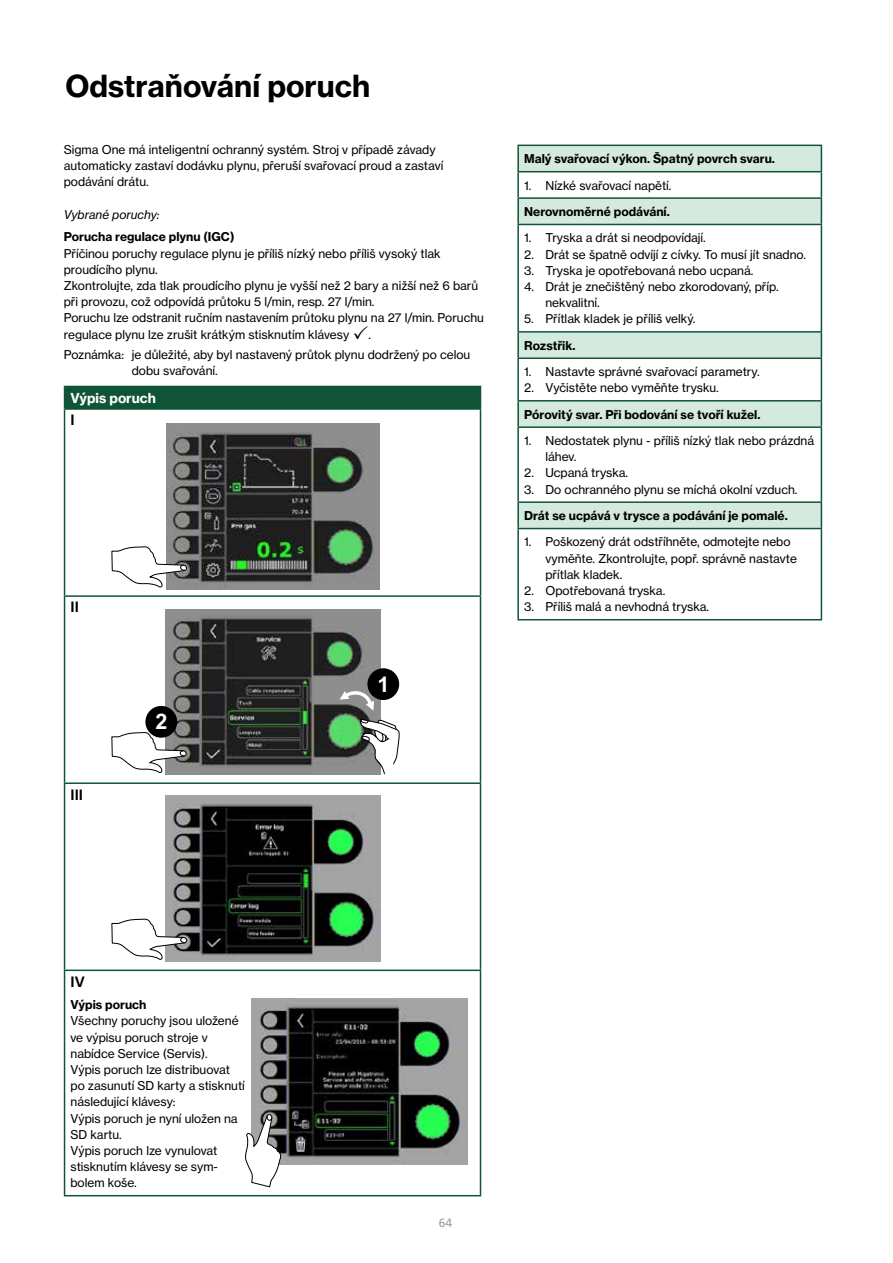
<style>
.page{position:relative;width:893px;height:1263px;background:#fff}
.page>*{position:absolute;margin:0;border:0;box-sizing:border-box;transform-origin:0 0}
.t1{font:30px "N Haas Grotesk TX Pro 75 Bd";color:#000}
.t2{font:700 21.45px "Arial";color:#fff}
.t3{font:700 15px "Frutiger LT Pro";color:#000}
.t4{font:13.5px "N Haas Grotesk TX Pro 75 Bd";color:#fff}
.t5{font:12px/16.2px "N Haas Grotesk TX Pro 55 Rg";color:#000}
.t6{font:12px "N Haas Grotesk TX Pro 75 Bd";color:#000}
.t7{font:12px "N Haas Grotesk TX Pro 56 It";color:#000}
.t8{font:12px "Frutiger LT Pro";color:#9d9d9c}
</style>
<div class="page">
<svg style="left:519px;top:146px;width:302px;height:382px"></svg>
<hr style="left:517px;top:145px;width:305px;height:1px;background:#105438">
<hr style="left:517px;top:146px;width:2px;height:25px;background:#105438">
<hr style="left:517px;top:171px;width:305px;height:1px;background:#105438">
<hr style="left:517px;top:172px;width:2px;height:25px;background:#105438">
<hr style="left:517px;top:197px;width:305px;height:2px;background:#105438">
<hr style="left:517px;top:199px;width:2px;height:25px;background:#105438">
<svg style="left:821px;top:146px;width:1px;height:78px"></svg>
<hr style="left:517px;top:224px;width:305px;height:1px;background:#105438">
<hr style="left:517px;top:225px;width:2px;height:106px;background:#105438">
<hr style="left:821px;top:225px;width:1px;height:106px;background:#105438">
<hr style="left:517px;top:331px;width:305px;height:2px;background:#105438">
<hr style="left:517px;top:333px;width:2px;height:24px;background:#105438">
<svg style="left:821px;top:333px;width:1px;height:24px"></svg>
<hr style="left:517px;top:357px;width:305px;height:2px;background:#105438">
<hr style="left:517px;top:359px;width:2px;height:41px;background:#105438">
<hr style="left:821px;top:359px;width:1px;height:41px;background:#105438">
<hr style="left:517px;top:400px;width:305px;height:2px;background:#105438">
<hr style="left:517px;top:402px;width:2px;height:24px;background:#105438">
<svg style="left:821px;top:402px;width:1px;height:24px"></svg>
<hr style="left:517px;top:426px;width:305px;height:2px;background:#105438">
<hr style="left:517px;top:428px;width:2px;height:73px;background:#105438">
<hr style="left:821px;top:428px;width:1px;height:73px;background:#105438">
<hr style="left:517px;top:501px;width:305px;height:2px;background:#105438">
<hr style="left:517px;top:503px;width:2px;height:25px;background:#105438">
<svg style="left:821px;top:503px;width:1px;height:25px"></svg>
<hr style="left:517px;top:528px;width:305px;height:1px;background:#105438">
<hr style="left:517px;top:529px;width:2px;height:90px;background:#105438">
<hr style="left:821px;top:529px;width:1px;height:90px;background:#105438">
<hr style="left:517px;top:619px;width:305px;height:1px;background:#105438">
<div style="left:65px;top:386px;width:415px;height:23px;background:#105438"></div>
<hr style="left:64px;top:386px;width:417px;height:1px;background:#105438">
<svg style="left:64px;top:387px;width:1px;height:21px"></svg>
<svg style="left:480px;top:387px;width:1px;height:21px"></svg>
<hr style="left:64px;top:408px;width:417px;height:2px;background:#105438">
<hr style="left:64px;top:410px;width:1px;height:185px;background:#105438">
<hr style="left:480px;top:410px;width:1px;height:185px;background:#105438">
<hr style="left:64px;top:595px;width:417px;height:2px;background:#105438">
<hr style="left:64px;top:597px;width:1px;height:185px;background:#105438">
<hr style="left:480px;top:597px;width:1px;height:185px;background:#105438">
<hr style="left:64px;top:782px;width:417px;height:2px;background:#105438">
<hr style="left:64px;top:784px;width:1px;height:185px;background:#105438">
<hr style="left:480px;top:784px;width:1px;height:185px;background:#105438">
<hr style="left:64px;top:969px;width:417px;height:2px;background:#105438">
<hr style="left:64px;top:971px;width:1px;height:224px;background:#105438">
<hr style="left:480px;top:971px;width:1px;height:224px;background:#105438">
<hr style="left:64px;top:1195px;width:417px;height:1px;background:#105438">
<img style="left:167px;top:423px;width:212px;height:166px">
<svg style="left:111px;top:546px;width:77px;height:42px"></svg>
<img style="left:166px;top:609px;width:214px;height:165px">
<svg style="left:359px;top:718px;width:41px;height:57px"></svg>
<svg style="left:111px;top:731px;width:76px;height:42px"></svg>
<div style="left:145px;top:706px;width:32px;height:32px;background:#000;border-radius:50%"></div>
<svg style="left:339px;top:691px;width:35px;height:20px"></svg>
<div style="left:367px;top:668px;width:32px;height:32px;background:#000;border-radius:50%"></div>
<img style="left:251px;top:999px;width:217px;height:165px">
<svg style="left:245px;top:1113px;width:37px;height:75px"></svg>
<img style="left:165px;top:795px;width:216px;height:166px">
<svg style="left:111px;top:918px;width:77px;height:42px"></svg>
<h1 class="t1" style="left:66px;top:68px;width:306px">Odstraňování poruch</h1>
<p class="t5" style="left:64px;top:141px;width:381px">Sigma One má inteligentní ochranný systém. Stroj v případě závady automaticky zastaví dodávku plynu, přeruší svařovací proud a zastaví podávání drátu.</p>
<p class="t7" style="left:64px;top:207px;width:97px">Vybrané poruchy:</p>
<p class="t6" style="left:64px;top:229px;width:172px">Porucha regulace plynu (IGC)</p>
<p class="t5" style="left:64px;top:245px;width:422px">Příčinou poruchy regulace plynu je příliš nízký nebo příliš vysoký tlak proudícího plynu.<br>Zkontrolujte, zda tlak proudícího plynu je vyšší než 2 bary a nižší než 6 barů při provozu, což odpovídá průtoku 5 l/min, resp. 27 l/min.<br>Poruchu lze odstranit ručním nastavením průtoku plynu na 27 l/min. Poruchu regulace plynu lze zrušit krátkým stisknutím klávesy</p>
<p class="t5" style="left:64px;top:324px;width:408px;line-height:20.4px;text-indent:305px">.<br>Poznámka: je důležité, aby byl nastavený průtok plynu dodržený po celou</p>
<p class="t5" style="left:132px;top:363px;width:87px">dobu svařování.</p>
<p class="t4" style="left:71px;top:389px;width:87px">Výpis poruch</p>
<p class="t3" style="left:71px;top:411px;width:6px">I</p>
<p class="t3" style="left:71px;top:598px;width:10px">II</p>
<p class="t3" style="left:71px;top:785px;width:14px">III</p>
<h2 class="t2" style="left:155px;top:706px;width:13px">2</h2>
<h2 class="t2" style="left:377px;top:669px;width:13px">1</h2>
<p class="t6" style="left:524px;top:151px;width:252px">Malý svařovací výkon. Špatný povrch svaru.</p>
<p class="t5" style="left:524px;top:177px;width:149px">1. Nízké svařovací napětí.</p>
<p class="t6" style="left:524px;top:204px;width:147px">Nerovnoměrné podávání.</p>
<p class="t5" style="left:524px;top:230px;width:183px">1. Tryska a drát si neodpovídají.</p>
<p class="t5" style="left:524px;top:246px;width:283px">2. Drát se špatně odvíjí z cívky. To musí jít snadno.</p>
<p class="t5" style="left:524px;top:262px;width:231px">3. Tryska je opotřebovaná nebo ucpaná.</p>
<p class="t5" style="left:545px;top:278px;width:235px;text-indent:-21px">4. Drát je znečištěný nebo zkorodovaný, příp. nekvalitní.</p>
<p class="t5" style="left:524px;top:311px;width:173px">5. Přítlak kladek je příliš velký.</p>
<p class="t6" style="left:524px;top:338px;width:53px">Rozstřik.</p>
<p class="t5" style="left:524px;top:364px;width:237px">1. Nastavte správné svařovací parametry.</p>
<p class="t5" style="left:524px;top:380px;width:196px">2. Vyčistěte nebo vyměňte trysku.</p>
<p class="t6" style="left:524px;top:407px;width:238px">Pórovitý svar. Při bodování se tvoří kužel.</p>
<p class="t5" style="left:545px;top:432px;width:270px;text-indent:-21px">1. Nedostatek plynu - příliš nízký tlak nebo prázdná láhev.</p>
<p class="t5" style="left:524px;top:465px;width:106px">2. Ucpaná tryska.</p>
<p class="t5" style="left:524px;top:481px;width:275px">3. Do ochranného plynu se míchá okolní vzduch.</p>
<p class="t6" style="left:524px;top:508px;width:265px">Drát se ucpává v trysce a podávání je pomalé.</p>
<p class="t5" style="left:545px;top:534px;width:253px;text-indent:-21px">1. Poškozený drát odstříhněte, odmotejte nebo vyměňte. Zkontrolujte, popř. správně nastavte přítlak kladek.</p>
<p class="t5" style="left:524px;top:582px;width:143px">2. Opotřebovaná tryska.</p>
<p class="t5" style="left:524px;top:599px;width:187px">3. Příliš malá a nevhodná tryska.</p>
<p class="t3" style="left:71px;top:973px;width:16px">IV</p>
<p class="t6" style="left:71px;top:997px;width:77px">Výpis poruch</p>
<p class="t5" style="left:71px;top:1013px;width:176px">Všechny poruchy jsou uložené ve výpisu poruch stroje v nabídce Service (Servis).<br>Výpis poruch lze distribuovat po zasunutí SD karty a stisknutí následující klávesy:<br>Výpis poruch je nyní uložen na<br>SD kartu.<br>Výpis poruch lze vynulovat stisknutím klávesy se sym&shy;bolem koše.</p>
<p class="t8" style="left:439px;top:1216px;width:15px">64</p>
</div>
